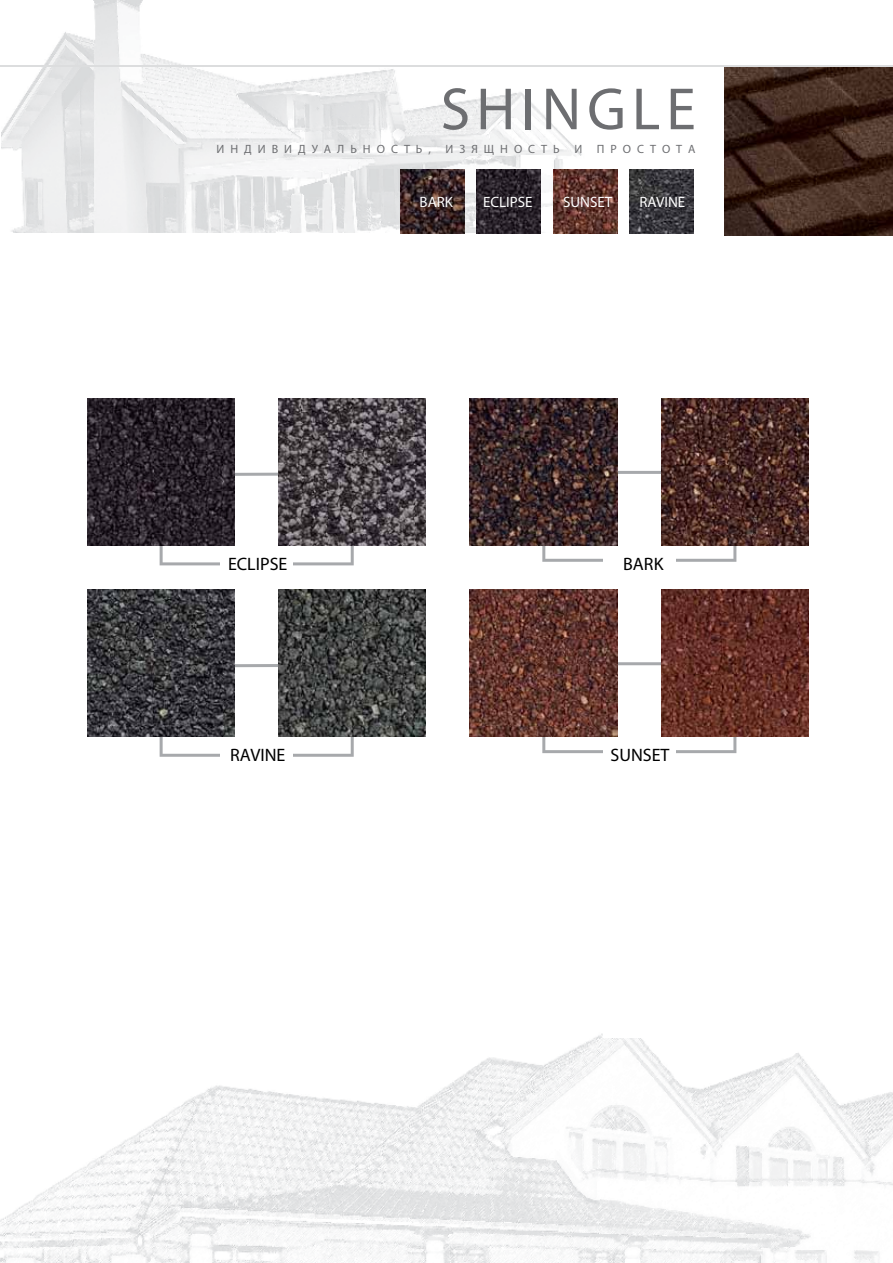
<style>
.page{position:relative;width:893px;height:1263px;background:#fff}
.page>*{position:absolute;margin:0;border:0;box-sizing:border-box;transform-origin:0 0}
.t1{font:300 60px "Futura";letter-spacing:.1em;color:#6d6e71}
.t2{font:300 condensed 18px "Futura";color:#000}
.t3{font:condensed 15px "Futura";color:#fff}
.t4{font:300 12px "Futura";letter-spacing:.5em;color:#6d6e71}
</style>
<div class="page">
<img style="left:0;top:1033px;width:893px;height:230px">
<img style="left:1px;top:0;width:605px;height:233px">
<svg style="left:160px;top:664px;width:194px;height:93px"></svg>
<svg style="left:542px;top:662px;width:194px;height:91px"></svg>
<svg style="left:160px;top:472px;width:194px;height:93px"></svg>
<svg style="left:542px;top:471px;width:194px;height:91px"></svg>
<img style="left:724px;top:67px;width:169px;height:168px">
<img style="left:87px;top:398px;width:147px;height:147px">
<img style="left:87px;top:589px;width:147px;height:148px">
<img style="left:278px;top:398px;width:148px;height:147px">
<img style="left:278px;top:589px;width:148px;height:148px">
<img style="left:470px;top:398px;width:147px;height:147px">
<img style="left:470px;top:589px;width:147px;height:148px">
<img style="left:661px;top:398px;width:147px;height:147px">
<img style="left:661px;top:589px;width:147px;height:148px">
<div style="left:220px;top:549px;width:72px;height:26px;background:#fff"></div>
<div style="left:603px;top:549px;width:72px;height:26px;background:#fff"></div>
<div style="left:220px;top:740px;width:72px;height:26px;background:#fff"></div>
<div style="left:603px;top:740px;width:72px;height:26px;background:#fff"></div>
<div style="left:214px;top:1012px;width:85px;height:25px;background:#fff"></div>
<div style="left:603px;top:1012px;width:72px;height:25px;background:#fff"></div>
<img style="left:400px;top:170px;width:64px;height:63px">
<img style="left:477px;top:170px;width:63px;height:63px">
<img style="left:553px;top:170px;width:64px;height:63px">
<img style="left:630px;top:170px;width:64px;height:63px">
<hr style="left:0;top:65px;width:893px;height:2px;background:#dcddde">
<h1 class="t1" style="left:441px;top:72px;width:257px">SHINGLE</h1>
<p class="t4" style="left:217px;top:142px;width:481px">ИНДИВИДУАЛЬНОСТЬ, ИЗЯЩНОСТЬ И ПРОСТОТА</p>
<p class="t3" style="left:420px;top:192px;width:35px">BARK</p>
<p class="t3" style="left:483px;top:192px;width:51px">ECLIPSE</p>
<p class="t3" style="left:563px;top:192px;width:51px">SUNSET</p>
<p class="t3" style="left:639px;top:192px;width:47px">RAVINE</p>
<h2 class="t2" style="left:228px;top:553px;width:61px">ECLIPSE</h2>
<h2 class="t2" style="left:623px;top:553px;width:42px">BARK</h2>
<h2 class="t2" style="left:230px;top:744px;width:57px">RAVINE</h2>
<h2 class="t2" style="left:610px;top:744px;width:61px">SUNSET</h2>
</div>
